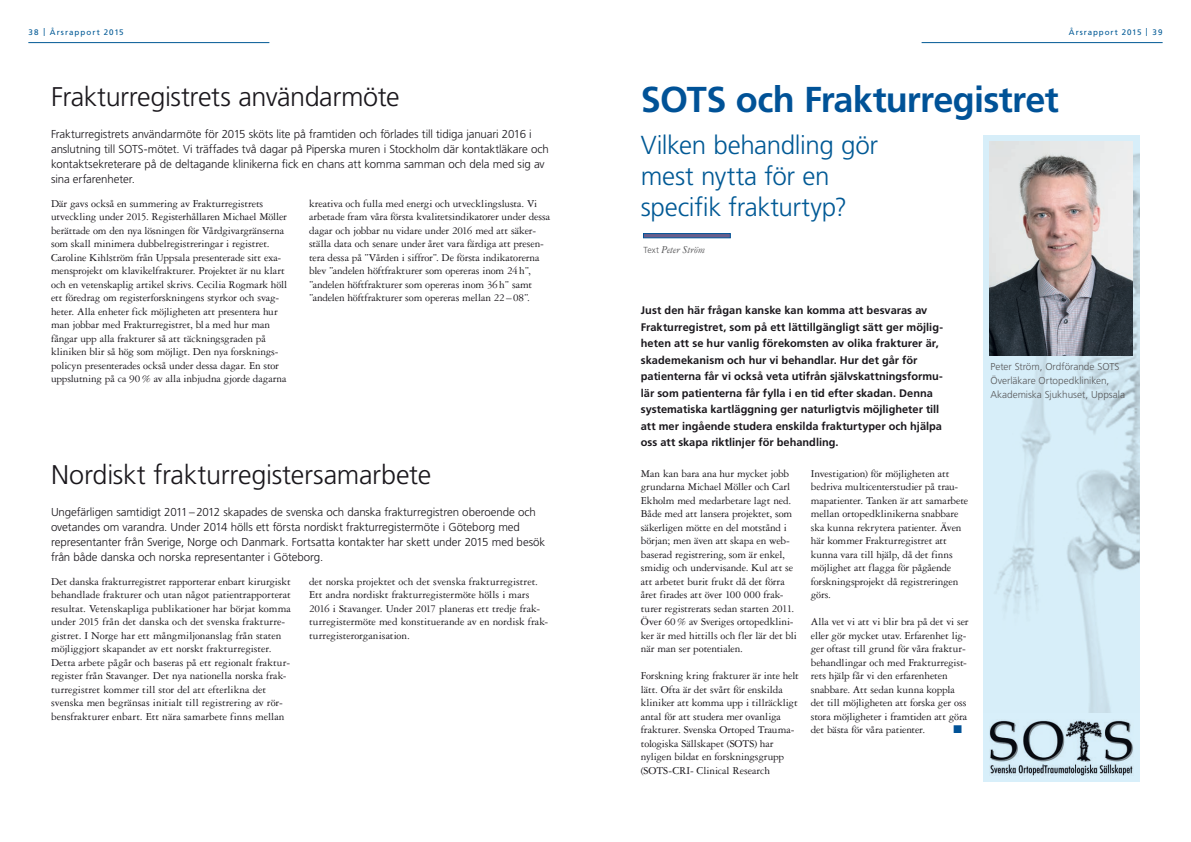
<style>
.page{position:relative;width:1191px;height:842px;background:#fff}
.page>*{position:absolute;margin:0;border:0;box-sizing:border-box;transform-origin:0 0}
.t1{font:700 36px "Frutiger LT Std";letter-spacing:-.02em;color:#005297}
.t2{font:300 27px "Frutiger LT Std";letter-spacing:-.015em;color:#1a171c}
.t3{font:300 26px/31px "Frutiger LT Std";letter-spacing:-.015em;color:#005995}
.t4{font:300 11.5px/15px "Frutiger LT Std";letter-spacing:-.01em;color:#1a171c}
.t5{font:11.2px/13.5px "Garamond 3 LT Std";letter-spacing:-.01em;color:#1a171c}
.t6{font:italic 11.2px "Garamond 3 LT Std";letter-spacing:-.005em;color:#58585a}
.t7{font:11.2px "Zapf Dingbats ITC";color:#005297}
.t8{font:700 11px/16.5px "Frutiger LT Std";color:#1a171c}
.t9{font:300 10px/14px "Frutiger LT Std";letter-spacing:-.005em;color:#58585a}
.t10{font:8px "Frutiger LT Std";letter-spacing:.12em;color:#005995}
.s1{font-family:"Frutiger LT Std";font-weight:300;font-style:normal;font-size:8.8px}
</style>
<div class="page">
<hr style="left:28px;top:42px;width:241px;height:1px;background:#005995">
<hr style="left:921px;top:42px;width:241px;height:1px;background:#005995">
<div style="left:983px;top:135px;width:157px;height:646px;background:#d7eef9"></div>
<img style="left:989px;top:141px;width:150px;height:571px">
<img style="left:989px;top:720px;width:144px;height:55px">
<img style="left:990px;top:142px;width:142px;height:213px">
<svg style="left:643px;top:233px;width:88px;height:5px"></svg>
<p class="t10" style="left:28px;top:28px;width:97px">38 | Årsrapport 2015</p>
<p class="t10" style="left:1069px;top:28px;width:95px">Årsrapport 2015 | 39</p>
<h2 class="t2" style="left:51px;top:81px;width:350px">Frakturregistrets användarmöte</h2>
<p class="t4" style="left:51px;top:127px;width:499px">Frakturregistrets användarmöte för 2015 sköts lite på framtiden och förlades till tidiga januari 2016 i anslutning till SOTS-mötet. Vi träffades två dagar på Piperska muren i Stockholm där kontaktläkare och kontaktsekreterare på de deltagande klinikerna fick en chans att komma samman och dela med sig av sina erfarenheter.</p>
<p class="t5" style="left:51px;top:196px;width:238px">Där gavs också en summering av Frakturregistrets utveckling under 2015. Registerhållaren Michael Möller berättade om den nya lösningen för Vårdgivargränserna som skall minimera dubbelregistreringar i registret.<br>Caroline Kihlström från Uppsala presenterade sitt exa&shy;mensprojekt om klavikelfrakturer. Projektet är nu klart och en vetenskaplig artikel skrivs. Cecilia Rogmark höll ett föredrag om registerforskningens styrkor och svag&shy;heter. Alla enheter fick möjligheten att presentera hur man jobbar med Frakturregistret, bla med hur man fångar upp alla frakturer så att täckningsgraden på kliniken blir så hög som möjligt. Den nya forsknings&shy;policyn presenterades också under dessa dagar. En stor uppslutning på ca 90% av alla inbjudna gjorde dagarna</p>
<p class="t5" style="left:309px;top:196px;width:242px">kreativa och fulla med energi och utvecklingslusta. Vi arbetade fram våra första kvalitetsindikatorer under dessa dagar och jobbar nu vidare under 2016 med att säker&shy;ställa data och senare under året vara färdiga att presen&shy;tera dessa på ”Vården i siffror”. De första indikatorerna blev ”andelen höftfrakturer som opereras inom 24h”, ”andelen höftfrakturer som opereras inom 36h” samt ”andelen höftfrakturer som opereras mellan 22–08”.</p>
<h2 class="t2" style="left:51px;top:459px;width:382px">Nordiskt frakturregistersamarbete</h2>
<p class="t4" style="left:51px;top:505px;width:496px">Ungefärligen samtidigt 2011–2012 skapades de svenska och danska frakturregistren oberoende och ovetandes om varandra. Under 2014 hölls ett första nordiskt frakturregistermöte i Göteborg med representanter från Sverige, Norge och Danmark. Fortsatta kontakter har skett under 2015 med besök från både danska och norska representanter i Göteborg.</p>
<p class="t5" style="left:51px;top:574px;width:241px">Det danska frakturregistret rapporterar enbart kirurgiskt behandlade frakturer och utan något patientrapporterat resultat. Vetenskapliga publikationer har börjat komma under 2015 från det danska och det svenska frakturre&shy;gistret. I Norge har ett mångmiljonanslag från staten möjliggjort skapandet av ett norskt frakturregister.<br>Detta arbete pågår och baseras på ett regionalt fraktur&shy;register från Stavanger. Det nya nationella norska frak&shy;turregistret kommer till stor del att efterlikna det svenska men begränsas initialt till registrering av rör&shy;bensfrakturer enbart. Ett nära samarbete finns mellan</p>
<p class="t5" style="left:309px;top:574px;width:241px">det norska projektet och det svenska frakturregistret.<br>Ett andra nordiskt frakturregistermöte hölls i mars 2016 i Stavanger. Under 2017 planeras ett tredje frak&shy;turregistermöte med konstituerande av en nordisk frak&shy;turregisterorganisation.</p>
<h1 class="t1" style="left:641px;top:78px;width:419px">SOTS och Frakturregistret</h1>
<h3 class="t3" style="left:641px;top:130px;width:239px">Vilken behandling gör mest nytta för en specifik frakturtyp?</h3>
<p class="t6" style="left:643px;top:243px;width:63px"><span class="s1">Text</span> Peter Ström</p>
<p class="t8" style="left:641px;top:302px;width:304px">Just den här frågan kanske kan komma att besvaras av Frakturregistret, som på ett lättillgängligt sätt ger möjlig&shy;heten att se hur vanlig förekomsten av olika frakturer är, skademekanism och hur vi behandlar. Hur det går för patienterna får vi också veta utifrån självskattningsformu&shy;lär som patienterna får fylla i en tid efter skadan. Denna systematiska kartläggning ger naturligtvis möjligheter till att mer ingående studera enskilda frakturtyper och hjälpa oss att skapa riktlinjer för behandling.</p>
<p class="t5" style="left:641px;top:466px;width:158px">Man kan bara ana hur mycket jobb grundarna Michael Möller och Carl Ekholm med medarbetare lagt ned.<br>Både med att lansera projektet, som säkerligen mötte en del motstånd i början; men även att skapa en web&shy;baserad registrering, som är enkel, smidig och undervisande. Kul att se att arbetet burit frukt då det förra året firades att över 100 000 frak&shy;turer registrerats sedan starten 2011.<br>Över 60% av Sveriges ortopedklini&shy;ker är med hittills och fler lär det bli när man ser potentialen.</p>
<p class="t5" style="left:641px;top:669px;width:159px">Forskning kring frakturer är inte helt lätt. Ofta är det svårt för enskilda kliniker att komma upp i tillräckligt antal för att studera mer ovanliga frakturer. Svenska Ortoped Trauma&shy;tologiska Sällskapet (SOTS) har nyligen bildat en forskningsgrupp (SOTS-CRI- Clinical Research</p>
<p class="t5" style="left:811px;top:466px;width:159px">Investigation) för möjligheten att bedriva multicenterstudier på trau&shy;mapatienter. Tanken är att samarbete mellan ortopedklinikerna snabbare ska kunna rekrytera patienter. Även här kommer Frakturregistret att kunna vara till hjälp, då det finns möjlighet att flagga för pågående forskningsprojekt då registreringen görs.</p>
<p class="t5" style="left:811px;top:615px;width:159px">Alla vet vi att vi blir bra på det vi ser eller gör mycket utav. Erfarenhet lig&shy;ger oftast till grund för våra fraktur&shy;behandlingar och med Frakturregist&shy;rets hjälp får vi den erfarenheten snabbare. Att sedan kunna koppla det till möjligheten att forska ger oss stora möjligheter i framtiden att göra det bästa för våra patienter.</p>
<p class="t7" style="left:953px;top:724px;width:10px">■</p>
<p class="t9" style="left:990px;top:359px;width:136px">Peter Ström, Ordförande SOTS<br>Överläkare Ortopedkliniken,<br>Akademiska Sjukhuset, Uppsala</p>
</div>
